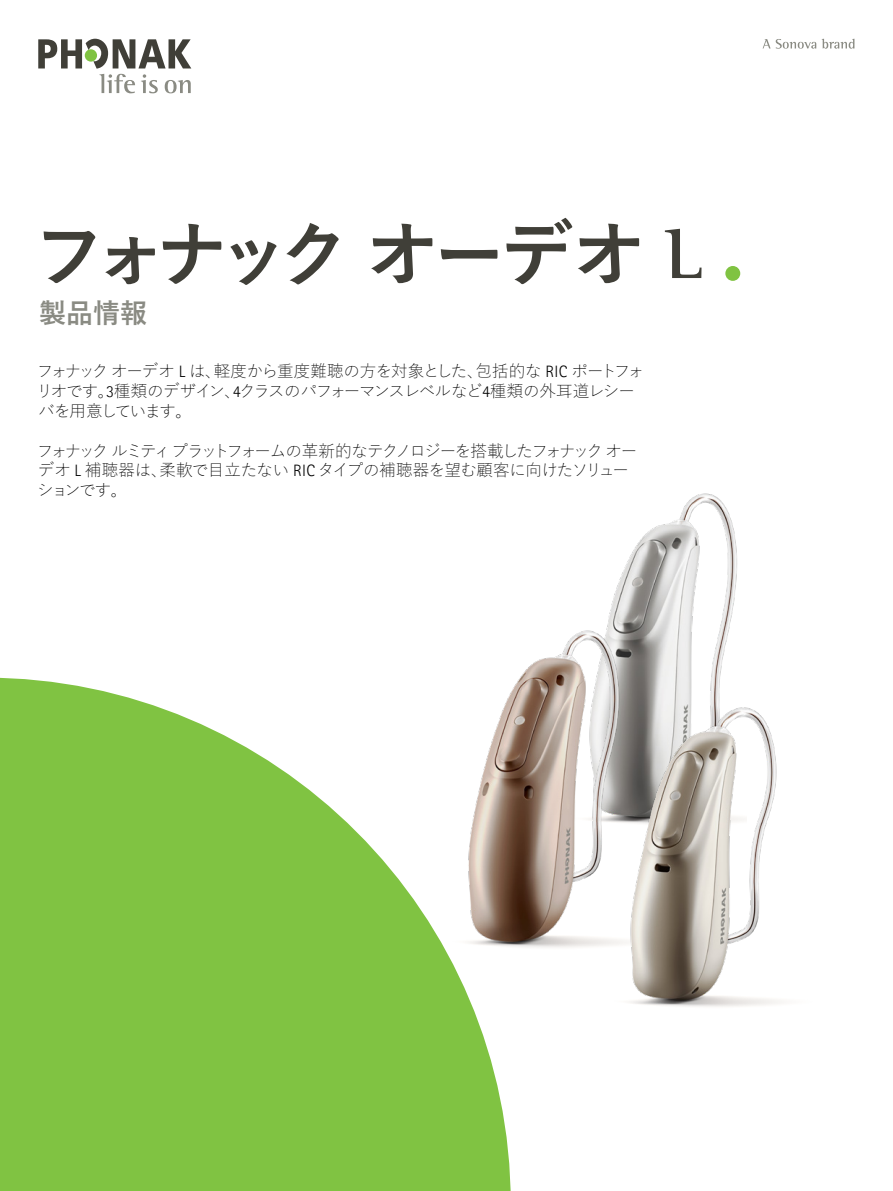
<style>
.page{position:relative;width:893px;height:1191px;background:#fff}
.page>*{position:absolute;margin:0;border:0;box-sizing:border-box;transform-origin:0 0}
.t1{font:700 72px "Yu Gothic";letter-spacing:-.105em;color:#403f38}
.t2{font:700 27px "Yu Gothic";color:#8a8b83}
.t3{font:300 16.5px/19.8px "Yu Gothic";letter-spacing:-.065em;color:#000}
.s1{font-family:"Rotis Semifor Phonak"}
.s2{font-family:"Rotis Sansfor Phonak"}
</style>
<div class="page">
<img style="left:611px;top:493px;width:126px;height:193px">
<img style="left:511px;top:609px;width:120px;height:339px">
<img style="left:601px;top:686px;width:181px;height:321px">
<svg style="left:38px;top:39px;width:153px;height:54px"></svg>
<svg style="left:763px;top:39px;width:53px;height:10px"></svg>
<svg style="left:822px;top:39px;width:32px;height:10px"></svg>
<div style="left:725px;top:266px;width:15px;height:15px;background:#80c342;border-radius:50%"></div>
<svg style="left:0;top:677px;width:511px;height:514px;fill:#80c342"></svg>
<h1 class="t1" style="left:33px;top:214px;width:672px">フォナックオーデオ <span class="s1">L</span></h1>
<h2 class="t2" style="left:39px;top:298px;width:109px">製品情報</h2>
<p class="t3" style="left:36px;top:359px;width:610px">フォナックオーデオ <span class="s2">L</span> は、軽度から重度難聴の方を対象とした、包括的な <span class="s2">RIC</span> ポートフォリオです。<span class="s2">3</span>種類のデザイン、<span class="s2">4</span>クラスのパフォーマンスレベルなど<span class="s2">4</span>種類の外耳道レシーバを用意しています。</p>
<p class="t3" style="left:37px;top:438px;width:602px">フォナックルミティプラットフォームの革新的なテクノロジーを搭載したフォナックオーデオ <span class="s2">L</span> 補聴器は、柔軟で目立たない <span class="s2">RIC</span> タイプの補聴器を望む顧客に向けたソリューションです。</p>
</div>
